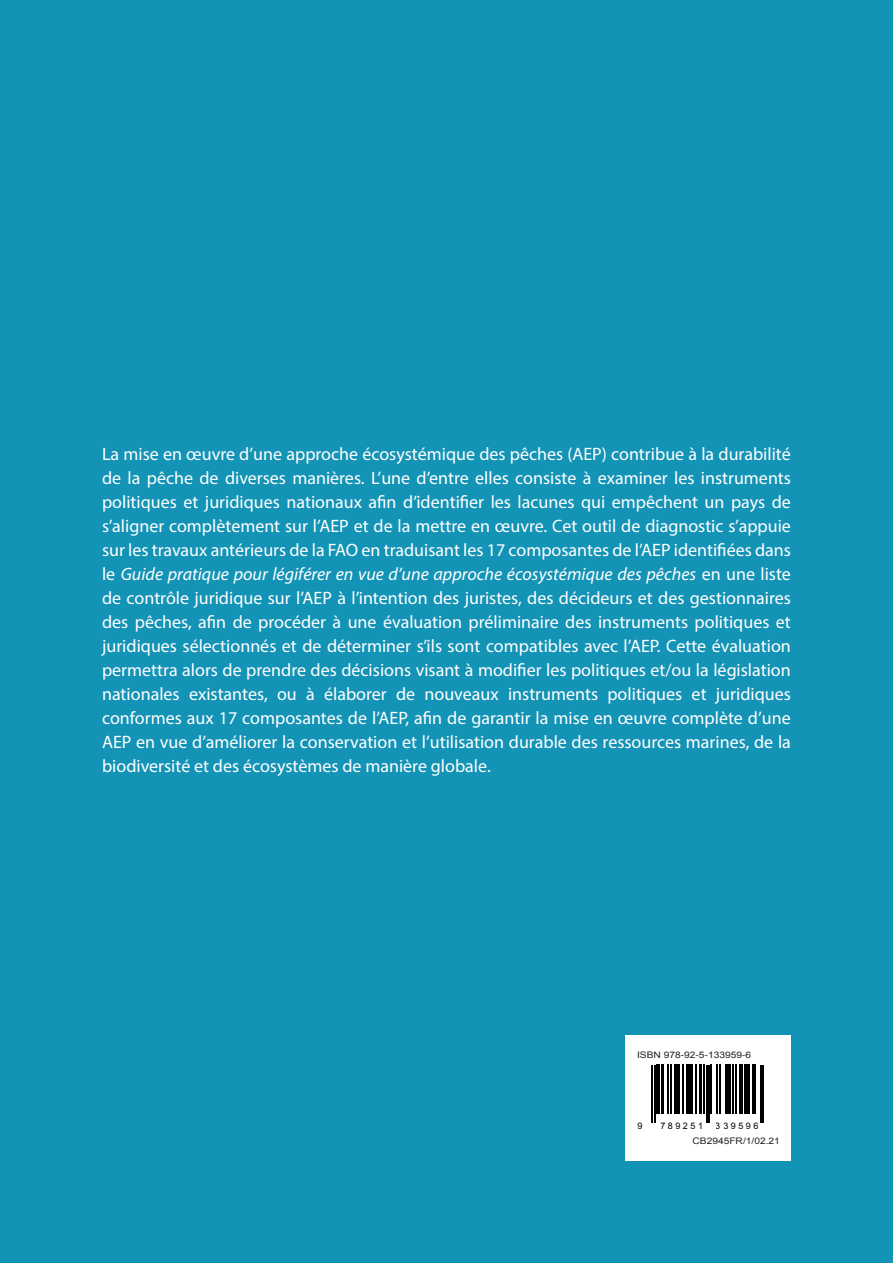
<style>
.page{position:relative;width:893px;height:1263px;background:#1393b6}
.page>*{position:absolute;margin:0;border:0;box-sizing:border-box;transform-origin:0 0}
.t1{font:18px/24px "Myriad Pro";color:#fff;text-align:justify}
.t2{font:9px "Arial";color:#231f20;scale:1.13 1}
.t3{font:9px "Arial";letter-spacing:.28em;color:#010101}
.s1{font-style:italic}
</style>
<div class="page">
<div style="left:625px;top:1035px;width:166px;height:126px;background:#fff"></div>
<hr style="left:652px;top:1065px;width:1px;height:57px;background:#010101">
<hr style="left:654px;top:1065px;width:1px;height:57px;background:#010101">
<hr style="left:656px;top:1065px;width:4px;height:49px;background:#010101">
<hr style="left:661px;top:1065px;width:2px;height:49px;background:#010101">
<hr style="left:667px;top:1065px;width:1px;height:49px;background:#010101">
<hr style="left:671px;top:1065px;width:1px;height:49px;background:#010101">
<hr style="left:674px;top:1065px;width:1px;height:49px;background:#010101">
<hr style="left:676px;top:1065px;width:4px;height:49px;background:#010101">
<hr style="left:682px;top:1065px;width:2px;height:49px;background:#010101">
<hr style="left:686px;top:1065px;width:2px;height:49px;background:#010101">
<hr style="left:689px;top:1065px;width:4px;height:49px;background:#010101">
<hr style="left:695px;top:1065px;width:2px;height:49px;background:#010101">
<hr style="left:699px;top:1065px;width:2px;height:49px;background:#010101">
<hr style="left:704px;top:1065px;width:1px;height:49px;background:#010101">
<hr style="left:706px;top:1065px;width:1px;height:57px;background:#010101">
<hr style="left:708px;top:1065px;width:2px;height:57px;background:#010101">
<hr style="left:711px;top:1065px;width:1px;height:49px;background:#010101">
<hr style="left:717px;top:1065px;width:1px;height:49px;background:#010101">
<hr style="left:719px;top:1065px;width:1px;height:49px;background:#010101">
<hr style="left:725px;top:1065px;width:1px;height:49px;background:#010101">
<hr style="left:727px;top:1065px;width:4px;height:49px;background:#010101">
<hr style="left:732px;top:1065px;width:1px;height:49px;background:#010101">
<hr style="left:736px;top:1065px;width:1px;height:49px;background:#010101">
<hr style="left:739px;top:1065px;width:4px;height:49px;background:#010101">
<hr style="left:744px;top:1065px;width:3px;height:49px;background:#010101">
<hr style="left:749px;top:1065px;width:1px;height:49px;background:#010101">
<hr style="left:752px;top:1065px;width:1px;height:49px;background:#010101">
<hr style="left:754px;top:1065px;width:2px;height:49px;background:#010101">
<hr style="left:760px;top:1065px;width:2px;height:57px;background:#010101">
<hr style="left:763px;top:1065px;width:1px;height:57px;background:#010101">
<p class="t1" style="left:102px;top:442px;width:690px">La mise en œuvre d’une approche écosystémique des pêches (AEP) contribue à la durabilité de la pêche de diverses manières. L’une d’entre elles consiste à examiner les instruments politiques et juridiques nationaux afin d’identifier les lacunes qui empêchent un pays de s’aligner complètement sur l’AEP et de la mettre en œuvre. Cet outil de diagnostic s’appuie sur les travaux antérieurs de la FAO en traduisant les 17 composantes de l’AEP identifiées dans le <span class="s1">Guide pratique pour légiférer en vue d’une approche écosystémique des pêches</span> en une liste de contrôle juridique sur l’AEP à l’intention des juristes, des décideurs et des gestionnaires des pêches, afin de procéder à une évaluation préliminaire des instruments politiques et juridiques sélectionnés et de déterminer s’ils sont compatibles avec l’AEP. Cette évaluation permettra alors de prendre des décisions visant à modifier les politiques et/ou la législation nationales existantes, ou à élaborer de nouveaux instruments politiques et juridiques conformes aux 17 composantes de l’AEP, afin de garantir la mise en œuvre complète d’une AEP en vue d’améliorer la conservation et l’utilisation durable des ressources marines, de la biodiversité et des écosystèmes de manière globale.</p>
<p class="t2" style="left:637px;top:1049px;width:102px">ISBN 978-92-5-133959-6</p>
<p class="t3" style="left:638px;top:1119px;width:7px">9</p>
<p class="t3" style="left:660px;top:1119px;width:44px">789251</p>
<p class="t3" style="left:716px;top:1119px;width:44px">339596</p>
<p class="t2" style="left:692px;top:1134px;width:79px">CB2945FR/1/02.21</p>
</div>
